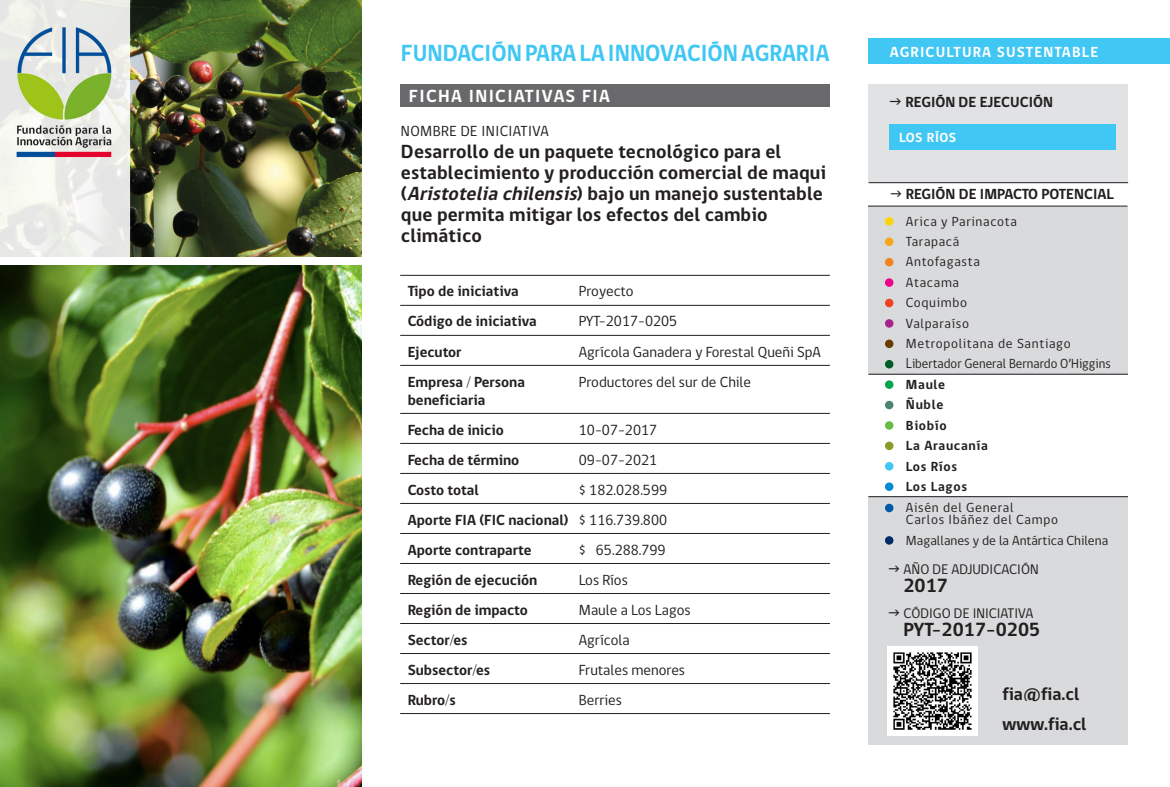
<style>
.page{position:relative;width:1170px;height:787px;background:#fff}
.page>*{position:absolute;margin:0;border:0;box-sizing:border-box;transform-origin:0 0}
.t1{font:700 24px "gob CL";color:#40c7f4;scale:.96 1}
.t2{font:700 19.5px/21px "gob CL";letter-spacing:.005em;color:#231f20}
.t3{font:700 18px "gob CL";color:#231f20}
.t4{font:700 18px "gob CL";letter-spacing:.075em;color:#fff}
.t5{font:700 15px "gob CL";color:#231f20}
.t6{font:15px "gob CL";color:#231f20}
.t7{font:700 15px "gob CL";letter-spacing:.075em;color:#fff}
.t8{font:15px "gob CL";letter-spacing:.025em;color:#231f20}
.t9{font:14.25px "gob CL";color:#231f20}
.t10{font:13.5px "gob CL";letter-spacing:.05em;color:#231f20}
.t11{font:700 13.5px "gob CL";letter-spacing:.05em;color:#231f20}
.t12{font:13.5px "gob CL";color:#231f20;scale:.96 1}
.t13{font:13.5px "gob CL";color:#231f20}
.t14{font:700 13.5px "gob CL";letter-spacing:.03em;color:#fff}
.s1{font-style:italic}
.s2{font-weight:400}
.s3{font-size:14.85px}
</style>
<div class="page">
<div style="left:868px;top:206px;width:259px;height:168px;background:#d9dadc"></div>
<div style="left:868px;top:84px;width:259px;height:99px;background:#e1e2e4"></div>
<div style="left:889px;top:124px;width:226px;height:26px;background:#40c7f4"></div>
<div style="left:868px;top:496px;width:259px;height:248px;background:#d9dadc"></div>
<hr style="left:400px;top:275px;width:429px;height:1px;background:#231f20">
<hr style="left:400px;top:305px;width:429px;height:1px;background:#231f20">
<hr style="left:400px;top:335px;width:429px;height:1px;background:#231f20">
<hr style="left:400px;top:365px;width:429px;height:1px;background:#231f20">
<hr style="left:400px;top:413px;width:429px;height:1px;background:#231f20">
<hr style="left:400px;top:443px;width:429px;height:1px;background:#231f20">
<hr style="left:400px;top:473px;width:429px;height:1px;background:#231f20">
<hr style="left:400px;top:503px;width:429px;height:1px;background:#231f20">
<hr style="left:400px;top:533px;width:429px;height:1px;background:#231f20">
<hr style="left:400px;top:563px;width:429px;height:1px;background:#231f20">
<hr style="left:400px;top:593px;width:429px;height:1px;background:#231f20">
<hr style="left:400px;top:623px;width:429px;height:1px;background:#231f20">
<hr style="left:400px;top:653px;width:429px;height:1px;background:#231f20">
<hr style="left:400px;top:683px;width:429px;height:1px;background:#231f20">
<hr style="left:400px;top:713px;width:429px;height:1px;background:#231f20">
<hr style="left:868px;top:374px;width:259px;height:1px;background:#231f20">
<hr style="left:868px;top:496px;width:259px;height:1px;background:#231f20">
<svg style="left:884px;top:217px;width:9px;height:9px"></svg>
<svg style="left:884px;top:237px;width:9px;height:9px"></svg>
<div style="left:884px;top:258px;width:9px;height:8px;background:#f58220;border-radius:50%"></div>
<svg style="left:884px;top:278px;width:9px;height:9px"></svg>
<div style="left:884px;top:299px;width:9px;height:8px;background:#ef4222;border-radius:50%"></div>
<svg style="left:884px;top:319px;width:9px;height:9px"></svg>
<svg style="left:884px;top:339px;width:9px;height:9px"></svg>
<div style="left:884px;top:360px;width:9px;height:8px;background:#005d2a;border-radius:50%"></div>
<svg style="left:884px;top:380px;width:9px;height:9px"></svg>
<div style="left:884px;top:401px;width:9px;height:8px;background:#4b8473;border-radius:50%"></div>
<svg style="left:884px;top:421px;width:9px;height:9px"></svg>
<svg style="left:884px;top:441px;width:9px;height:9px"></svg>
<div style="left:884px;top:462px;width:9px;height:8px;background:#40c7f4;border-radius:50%"></div>
<svg style="left:884px;top:482px;width:9px;height:9px"></svg>
<div style="left:884px;top:504px;width:9px;height:8px;background:#0159a9;border-radius:50%"></div>
<div style="left:884px;top:536px;width:9px;height:8px;background:#002d66;border-radius:50%"></div>
<div style="left:868px;top:38px;width:301px;height:26px;background:#40c7f4"></div>
<hr style="left:868px;top:182px;width:259px;height:1px;background:#231f20">
<hr style="left:867px;top:206px;width:260px;height:1px;background:#231f20">
<div style="left:400px;top:84px;width:429px;height:23px;background:#69696c"></div>
<img style="left:887px;top:646px;width:89px;height:90px">
<img style="left:0;top:0;width:361px;height:256px">
<img style="left:0;top:265px;width:361px;height:522px">
<p class="t1" style="left:401px;top:37px;width:448px">FUNDACIÓN PARA LA INNOVACIÓN AGRARIA</p>
<p class="t4" style="left:409px;top:83px;width:203px">FICHA INICIATIVAS FIA</p>
<p class="t8" style="left:401px;top:121px;width:149px">NOMBRE DE INICIATIVA</p>
<p class="t2" style="left:401px;top:142px;width:426px">Desarrollo de un paquete tecnológico para el establecimiento y producción comercial de maqui (<span class="s1">Aristoteliachilensis</span>) bajo un manejo sustentable que permita mitigar los efectos del cambio climático</p>
<p class="t5" style="left:407px;top:281px;width:113px">Tipo de iniciativa</p>
<p class="t6" style="left:579px;top:281px;width:56px">Proyecto</p>
<p class="t5" style="left:407px;top:311px;width:131px">Código de iniciativa</p>
<p class="t6" style="left:579px;top:311px;width:100px">PYT-2017-0205</p>
<p class="t5" style="left:407px;top:341px;width:55px">Ejecutor</p>
<p class="t6" style="left:579px;top:341px;width:243px">Agrícola Ganadera y Forestal Queñi SpA</p>
<p class="t5" style="left:407px;top:371px;width:119px">Empresa / Persona</p>
<p class="t6" style="left:579px;top:371px;width:174px">Productores del sur de Chile</p>
<p class="t5" style="left:407px;top:389px;width:79px">beneficiaria</p>
<p class="t5" style="left:407px;top:419px;width:98px">Fecha de inicio</p>
<p class="t6" style="left:579px;top:419px;width:80px">10-07-2017</p>
<p class="t5" style="left:407px;top:449px;width:113px">Fecha de término</p>
<p class="t6" style="left:579px;top:449px;width:80px">09-07-2021</p>
<p class="t5" style="left:407px;top:479px;width:73px">Costo total</p>
<p class="t6" style="left:579px;top:479px;width:90px">$ 182.028.599</p>
<p class="t5" style="left:407px;top:509px;width:261px">Aporte FIA (FIC nacional) <span class="s2">$ 116.739.800</span></p>
<p class="t5" style="left:407px;top:539px;width:125px">Aporte contraparte</p>
<p class="t6" style="left:579px;top:539px;width:88px">$ 65.288.799</p>
<p class="t5" style="left:407px;top:569px;width:131px">Región de ejecución</p>
<p class="t6" style="left:579px;top:569px;width:50px">Los Ríos</p>
<p class="t5" style="left:407px;top:599px;width:122px">Región de impacto</p>
<p class="t6" style="left:579px;top:599px;width:113px">Maule a Los Lagos</p>
<p class="t5" style="left:407px;top:629px;width:61px">Sector/es</p>
<p class="t6" style="left:579px;top:629px;width:52px">Agrícola</p>
<p class="t5" style="left:407px;top:659px;width:84px">Subsector/es</p>
<p class="t6" style="left:579px;top:659px;width:108px">Frutales menores</p>
<p class="t5" style="left:407px;top:689px;width:50px">Rubro/s</p>
<p class="t6" style="left:579px;top:689px;width:45px">Berries</p>
<p class="t7" style="left:889px;top:42px;width:210px">AGRICULTURA SUSTENTABLE</p>
<p class="t5" style="left:905px;top:92px;width:149px">REGIÓN DE EJECUCIÓN</p>
<p class="t14" style="left:899px;top:128px;width:59px">LOS RÍOS</p>
<p class="t5" style="left:905px;top:184px;width:210px">REGIÓN DE IMPACTO POTENCIAL</p>
<p class="t10" style="left:905px;top:212px;width:112px">Arica y Parinacota</p>
<p class="t10" style="left:905px;top:232px;width:55px">Tarapacá</p>
<p class="t10" style="left:905px;top:253px;width:75px">Antofagasta</p>
<p class="t10" style="left:905px;top:273px;width:55px">Atacama</p>
<p class="t10" style="left:905px;top:293px;width:63px">Coquimbo</p>
<p class="t10" style="left:905px;top:314px;width:65px">Valparaíso</p>
<p class="t10" style="left:905px;top:334px;width:166px">Metropolitana de Santiago</p>
<p class="t12" style="left:905px;top:355px;width:215px"><span class="s3">L</span>ibertador General Bernardo O’Higgins</p>
<p class="t11" style="left:905px;top:375px;width:41px">Maule</p>
<p class="t11" style="left:905px;top:395px;width:39px">Ñuble</p>
<p class="t11" style="left:905px;top:416px;width:42px">Biobío</p>
<p class="t11" style="left:905px;top:436px;width:84px">La Araucanía</p>
<p class="t11" style="left:905px;top:457px;width:53px">Los Ríos</p>
<p class="t11" style="left:905px;top:477px;width:63px">Los Lagos</p>
<p class="t10" style="left:905px;top:498px;width:109px">Aisén del General</p>
<p class="t10" style="left:905px;top:510px;width:153px">Carlos Ibáñez del Campo</p>
<p class="t13" style="left:905px;top:531px;width:204px">Magallanes y de la Antártica Chilena</p>
<p class="t9" style="left:903px;top:559px;width:137px">AÑO DE ADJUDICACIÓN</p>
<p class="t2" style="left:903px;top:575px;width:46px">2017</p>
<p class="t9" style="left:903px;top:603px;width:131px">CÓDIGO DE INICIATIVA</p>
<p class="t2" style="left:903px;top:619px;width:138px">PYT-2017-0205</p>
<p class="t3" style="left:1002px;top:681px;width:78px">fia@fia.cl</p>
<p class="t3" style="left:1002px;top:711px;width:85px">www.fia.cl</p>
</div>
